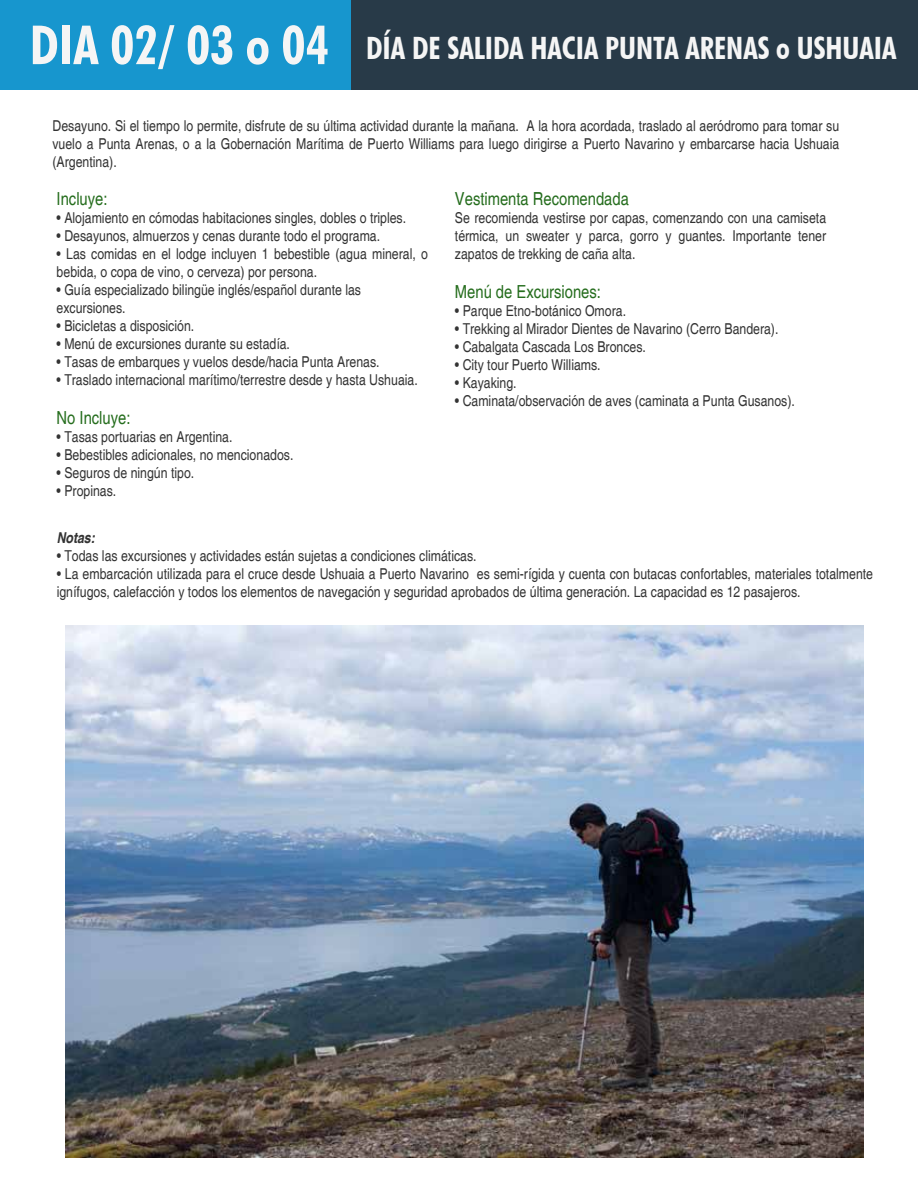
<style>
.page{position:relative;width:918px;height:1188px;background:#fff}
.page>*{position:absolute;margin:0;border:0;box-sizing:border-box;transform-origin:0 0}
.t1{font:700 condensed 54px "Futura BT";color:#f5f5f5}
.t2{font:700 condensed 30.9px "Futura BT";color:#f5f5f5}
.t3{font:condensed 18px "Helvetica";color:#256d1d}
.t4{font:condensed 15px/18px "Helvetica";color:#333}
.t5{font:italic 700 condensed 15px "Helvetica";color:#333}
</style>
<div class="page">
<div style="left:0;top:0;width:918px;height:90px;background:#283a48"></div>
<div style="left:0;top:0;width:350px;height:90px;background:#1796ce"></div>
<img style="left:66px;top:626px;width:798px;height:532px">
<h1 class="t1" style="left:30px;top:12px;width:301px">DIA 02/ 03 o 04</h1>
<h2 class="t2" style="left:366px;top:29px;width:532px">DÍA DE SALIDA HACIA PUNTA ARENAS o USHUAIA</h2>
<p class="t4" style="left:52px;top:117px;width:788px;text-align:justify">Desayuno. Si el tiempo lo permite, disfrute de su última actividad durante la mañana. A la hora acordada, traslado al aeródromo para tomar su vuelo a Punta Arenas, o a la Gobernación Marítima de Puerto Williams para luego dirigirse a Puerto Navarino y embarcarse hacia Ushuaia (Argentina).</p>
<p class="t3" style="left:57px;top:188px;width:52px">Incluye:</p>
<p class="t4" style="left:57px;top:208px;width:351px">• Alojamiento en cómodas habitaciones singles, dobles o triples.</p>
<p class="t4" style="left:57px;top:226px;width:325px">• Desayunos, almuerzos y cenas durante todo el programa.</p>
<p class="t4" style="left:57px;top:244px;width:373px">• Las comidas en el lodge incluyen 1 bebestible (agua mineral, o bebida, o copa de vino, o cerveza) por persona.</p>
<p class="t4" style="left:57px;top:280px;width:306px">• Guía especializado bilingüe inglés/español durante las excursiones.</p>
<p class="t4" style="left:57px;top:316px;width:139px">• Bicicletas a disposición.</p>
<p class="t4" style="left:57px;top:334px;width:235px">• Menú de excursiones durante su estadía.</p>
<p class="t4" style="left:57px;top:352px;width:324px">• Tasas de embarques y vuelos desde/hacia Punta Arenas.</p>
<p class="t4" style="left:57px;top:370px;width:363px">• Traslado internacional marítimo/terrestre desde y hasta Ushuaia.</p>
<p class="t3" style="left:57px;top:407px;width:75px">No Incluye:</p>
<p class="t4" style="left:57px;top:428px;width:177px">• Tasas portuarias en Argentina.</p>
<p class="t4" style="left:57px;top:446px;width:238px">• Bebestibles adicionales, no mencionados.</p>
<p class="t4" style="left:57px;top:464px;width:139px">• Seguros de ningún tipo.</p>
<p class="t4" style="left:57px;top:482px;width:61px">• Propinas.</p>
<p class="t3" style="left:455px;top:188px;width:175px">Vestimenta Recomendada</p>
<p class="t4" style="left:455px;top:208px;width:373px;text-align:justify">Se recomienda vestirse por capas, comenzando con una camiseta térmica, un sweater y parca, gorro y guantes. Importante tener zapatos de trekking de caña alta.</p>
<p class="t3" style="left:455px;top:281px;width:148px">Menú de Excursiones:</p>
<p class="t4" style="left:455px;top:302px;width:173px">• Parque Etno-botánico Omora.</p>
<p class="t4" style="left:455px;top:320px;width:325px">• Trekking al Mirador Dientes de Navarino (Cerro Bandera).</p>
<p class="t4" style="left:455px;top:338px;width:192px">• Cabalgata Cascada Los Bronces.</p>
<p class="t4" style="left:455px;top:356px;width:147px">• City tour Puerto Williams.</p>
<p class="t4" style="left:455px;top:374px;width:63px">• Kayaking.</p>
<p class="t4" style="left:455px;top:392px;width:342px">• Caminata/observación de aves (caminata a Punta Gusanos).</p>
<p class="t5" style="left:57px;top:528px;width:40px">Notas:</p>
<p class="t4" style="left:57px;top:547px;width:421px">• Todas las excursiones y actividades están sujetas a condiciones climáticas.</p>
<p class="t4" style="left:57px;top:565px;width:818px">• La embarcación utilizada para el cruce desde Ushuaia a Puerto Navarino es semi-rígida y cuenta con butacas confortables, materiales totalmente ignífugos, calefacción y todos los elementos de navegación y seguridad aprobados de última generación. La capacidad es 12 pasajeros.</p>
</div>
